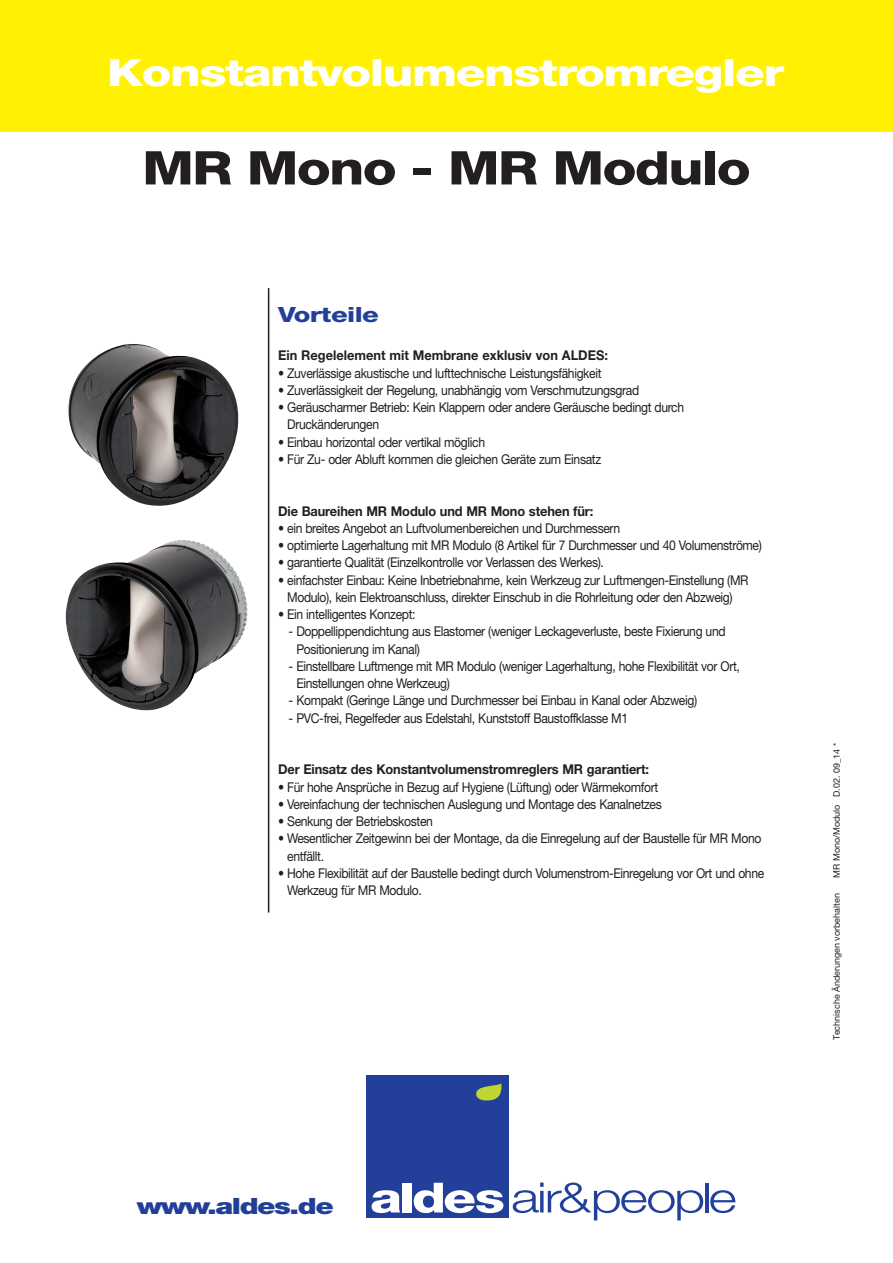
<style>
.page{position:relative;width:893px;height:1263px;background:#fff}
.page>*{position:absolute;margin:0;border:0;box-sizing:border-box;transform-origin:0 0}
.t1{font:800 46.5px "Helvetica Neue";letter-spacing:-.03em;color:#231f20;scale:1.2 1}
.t2{font:800 37.5px "Helvetica Neue";letter-spacing:-.03em;color:#fff;scale:1.3 1}
.t3{font:900 22.5px "Helvetica Neue";letter-spacing:-.05em;color:#213f98;scale:1.3 1}
.t4{font:800 21px "Helvetica Neue";letter-spacing:-.02em;color:#223f99;scale:1.3 1}
.t5{font:13.5px/17.2px "Helvetica Neue";letter-spacing:-.03em;color:#231f20;scale:.9 1}
.t6{font:700 13.5px "Helvetica Neue";letter-spacing:-.01em;color:#231f20;scale:.95 1}
.t7{font:9px "Helvetica Neue";color:#231f20}
</style>
<div class="page">
<div style="left:0;top:0;width:893px;height:132px;background:#fff101"></div>
<hr style="left:268px;top:288px;width:1px;height:624px;background:#231f20">
<div style="left:366px;top:1076px;width:142px;height:142px;background:#223f99"></div>
<svg style="left:372px;top:1190px;width:28px;height:23px"></svg>
<div style="left:402px;top:1183px;width:10px;height:29px;background:#fff"></div>
<svg style="left:414px;top:1183px;width:89px;height:30px"></svg>
<svg style="left:476px;top:1083px;width:26px;height:17px"></svg>
<svg style="left:513px;top:1182px;width:190px;height:38px"></svg>
<hr style="left:705px;top:1182px;width:3px;height:30px;background:#223f99">
<svg style="left:710px;top:1190px;width:25px;height:23px"></svg>
<img style="left:68px;top:344px;width:171px;height:162px">
<img style="left:65px;top:540px;width:182px;height:171px">
<h2 class="t2" style="left:107px;top:50px;width:522px">Konstantvolumenstromregler</h2>
<h1 class="t1" style="left:142px;top:140px;width:509px">MR Mono - MR Modulo</h1>
<h3 class="t4" style="left:278px;top:302px;width:79px">Vorteile</h3>
<p class="t6" style="left:278px;top:347px;width:349px">Ein Regelelement mit Membrane exklusiv von ALDES:</p>
<p class="t5" style="left:278px;top:364px;width:361px">• Zuverlässige akustische und lufttechnische Leistungsfähigkeit</p>
<p class="t5" style="left:278px;top:381px;width:403px">• Zuverlässigkeit der Regelung, unabhängig vom Verschmutzungsgrad</p>
<p class="t5" style="left:287px;top:398px;width:443px;text-indent:-9px">• Geräuscharmer Betrieb: Kein Klappern oder andere Geräusche bedingt durch<br>Druckänderungen</p>
<p class="t5" style="left:278px;top:433px;width:231px">• Einbau horizontal oder vertikal möglich</p>
<p class="t5" style="left:278px;top:450px;width:360px">• Für Zu- oder Abluft kommen die gleichen Geräte zum Einsatz</p>
<p class="t6" style="left:278px;top:502px;width:333px">Die Baureihen MR Modulo und MR Mono stehen für:</p>
<p class="t5" style="left:278px;top:519px;width:382px">• ein breites Angebot an Luftvolumenbereichen und Durchmessern</p>
<p class="t5" style="left:278px;top:536px;width:539px">• optimierte Lagerhaltung mit MR Modulo (8 Artikel für 7 Durchmesser und 40 Volumenströme)</p>
<p class="t5" style="left:278px;top:554px;width:364px">• garantierte Qualität (Einzelkontrolle vor Verlassen des Werkes).</p>
<p class="t5" style="left:278px;top:571px;width:524px;text-align:center">• einfachster Einbau: Keine Inbetriebnahme, kein Werkzeug zur Luftmengen-Einstellung (MR<br>Modulo), kein Elektroanschluss, direkter Einschub in die Rohrleitung oder den Abzweig)</p>
<p class="t5" style="left:278px;top:605px;width:154px">• Ein intelligentes Konzept:</p>
<p class="t5" style="left:296px;top:623px;width:478px;text-indent:-8px">- Doppellippendichtung aus Elastomer (weniger Leckageverluste, beste Fixierung und<br>Positionierung im Kanal)</p>
<p class="t5" style="left:296px;top:657px;width:494px;text-indent:-8px">- Einstellbare Luftmenge mit MR Modulo (weniger Lagerhaltung, hohe Flexibilität vor Ort,<br>Einstellungen ohne Werkzeug)</p>
<p class="t5" style="left:289px;top:692px;width:455px">- Kompakt (Geringe Länge und Durchmesser bei Einbau in Kanal oder Abzweig)</p>
<p class="t5" style="left:289px;top:709px;width:379px">- PVC-frei, Regelfeder aus Edelstahl, Kunststoff Baustoffklasse M1</p>
<p class="t6" style="left:278px;top:761px;width:392px">Der Einsatz des Konstantvolumenstromreglers MR garantiert:</p>
<p class="t5" style="left:278px;top:778px;width:424px">• Für hohe Ansprüche in Bezug auf Hygiene (Lüftung) oder Wärmekomfort</p>
<p class="t5" style="left:278px;top:795px;width:428px">• Vereinfachung der technischen Auslegung und Montage des Kanalnetzes</p>
<p class="t5" style="left:278px;top:812px;width:173px">• Senkung der Betriebskosten</p>
<p class="t5" style="left:287px;top:830px;width:528px;text-indent:-9px">• Wesentlicher Zeitgewinn bei der Montage, da die Einregelung auf der Baustelle für MR Mono entfällt.</p>
<p class="t5" style="left:287px;top:864px;width:532px;text-indent:-9px">• Hohe Flexibilität auf der Baustelle bedingt durch Volumenstrom-Einregelung vor Ort und ohne<br>Werkzeug für MR Modulo.</p>
<p class="t7" style="left:831px;top:878px;width:136px;rotate:-90deg">MR Mono/Modulo D.02. 09_14 *</p>
<p class="t7" style="left:831px;top:1040px;width:148px;rotate:-90deg">Technische Änderungen vorbehalten</p>
<h3 class="t3" style="left:137px;top:1192px;width:153px">www.aldes.de</h3>
</div>
